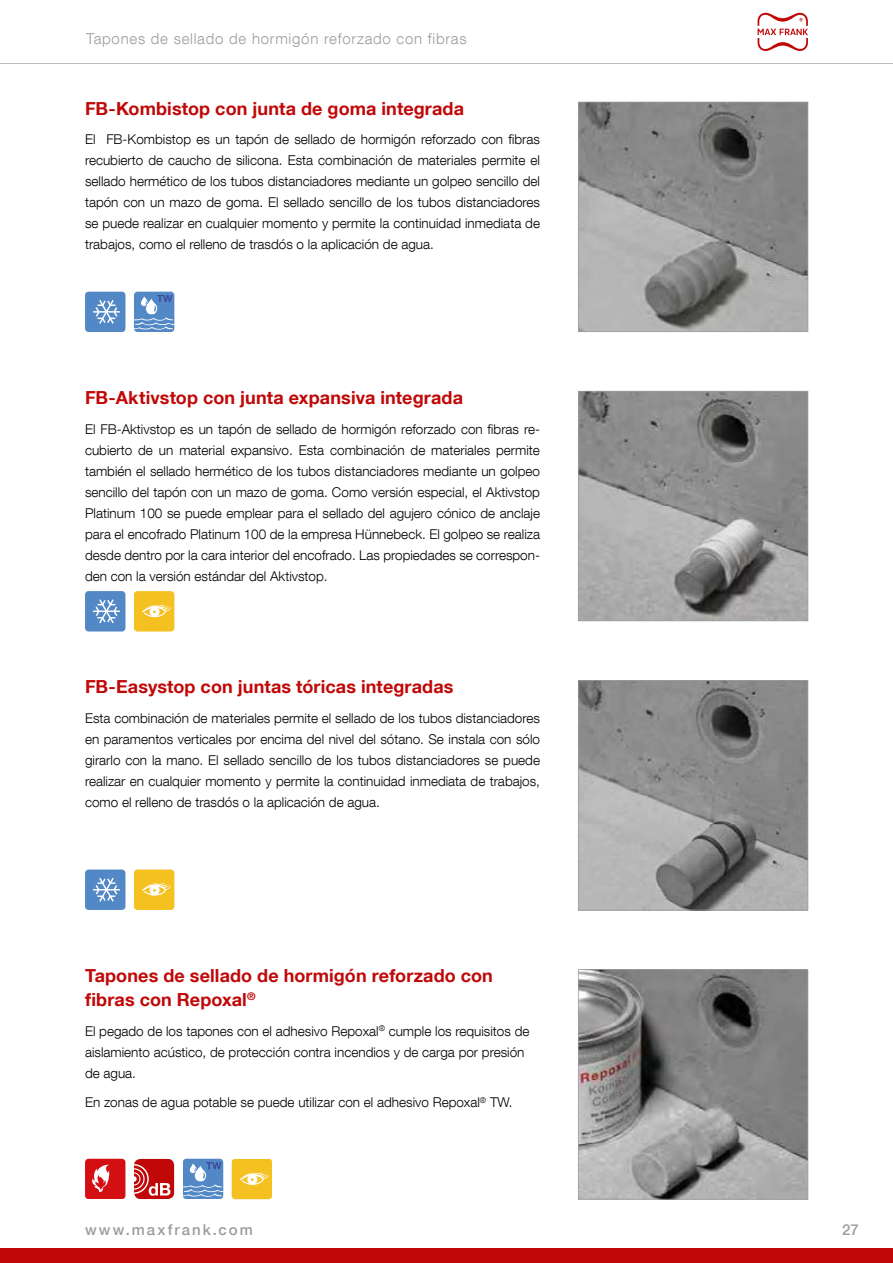
<style>
.page{position:relative;width:893px;height:1263px;background:#fff}
.page>*{position:absolute;margin:0;border:0;box-sizing:border-box;transform-origin:0 0}
.t1{font:700 18px/24px "Helvetica Neue LT Com";letter-spacing:.005em;color:#c00808}
.t2{font:300 15px "Helvetica Neue LT Com";letter-spacing:.05em;color:#9c9d9d}
.t3{font:500 15px "Helvetica Neue LT Com";letter-spacing:.13em;color:#9c9d9d}
.t4{font:300 13.5px/21px "Helvetica Neue LT Com";color:#000;text-align:justify}
.t5{font:700 10.05px "Helvetica Neue LT Com";color:#3d4c9e}
</style>
<div class="page">
<svg style="left:578px;top:102px;width:230px;height:230px;background:#90908f"></svg>
<svg style="left:578px;top:969px;width:230px;height:230px;background:#888"></svg>
<svg style="left:578px;top:680px;width:230px;height:230px;background:#909090"></svg>
<svg style="left:578px;top:391px;width:230px;height:230px;background:#929292"></svg>
<svg style="left:134px;top:591px;width:40px;height:40px;background:#f5c738"></svg>
<svg style="left:134px;top:869px;width:40px;height:41px;background:#f5c83a"></svg>
<svg style="left:232px;top:1159px;width:40px;height:40px;background:#f5c737"></svg>
<svg style="left:85px;top:1159px;width:40px;height:40px;background:#d93034"></svg>
<svg style="left:85px;top:292px;width:40px;height:40px;background:#6796cc"></svg>
<svg style="left:85px;top:591px;width:40px;height:40px;background:#6896cc"></svg>
<svg style="left:85px;top:869px;width:40px;height:41px;background:#6997cd"></svg>
<svg style="left:134px;top:1159px;width:40px;height:40px;background:#cc3939"></svg>
<svg style="left:134px;top:292px;width:40px;height:40px"></svg>
<div style="left:157px;top:295px;width:16px;height:7px;background:#5388c6"></div>
<svg style="left:183px;top:1159px;width:40px;height:40px"></svg>
<svg style="left:206px;top:1162px;width:16px;height:7px"></svg>
<div style="left:0;top:1248px;width:893px;height:15px;background:#c00808"></div>
<svg style="left:757px;top:13px;width:51px;height:38px"></svg>
<hr style="left:0;top:63px;width:893px;height:1px;background:#bbbcbd">
<p class="t2" style="left:86px;top:29px;width:382px">Tapones de sellado de hormigón reforzado con fibras</p>
<h1 class="t1" style="left:85px;top:96px;width:381px">FB-Kombistop con junta de goma integrada</h1>
<p class="t4" style="left:85px;top:129px;width:456px">El FB-Kombistop es un tapón de sellado de hormigón reforzado con fibras recubierto de caucho de silicona. Esta combinación de materiales permite el sellado hermético de los tubos distanciadores mediante un golpeo sencillo del tapón con un mazo de goma. El sellado sencillo de los tubos distanciadores se puede realizar en cualquier momento y permite la continuidad inmediata de trabajos, como el relleno de trasdós o la aplicación de agua.</p>
<p class="t5" style="left:157px;top:292px;width:17px">TW</p>
<h1 class="t1" style="left:85px;top:385px;width:379px">FB-Aktivstop con junta expansiva integrada</h1>
<p class="t4" style="left:85px;top:418px;width:457px">El FB-Aktivstop es un tapón de sellado de hormigón reforzado con fibras re&shy;cubierto de un material expansivo. Esta combinación de materiales permite también el sellado hermético de los tubos distanciadores mediante un golpeo sencillo del tapón con un mazo de goma. Como versión especial, el Aktivstop Platinum 100 se puede emplear para el sellado del agujero cónico de anclaje para el encofrado Platinum 100 de la empresa Hünnebeck. El golpeo se realiza desde dentro por la cara interior del encofrado. Las propiedades se correspon&shy;den con la versión estándar del Aktivstop.</p>
<h1 class="t1" style="left:85px;top:674px;width:370px">FB-Easystop con juntas tóricas integradas</h1>
<p class="t4" style="left:85px;top:707px;width:456px">Esta combinación de materiales permite el sellado de los tubos distanciadores en paramentos verticales por encima del nivel del sótano. Se instala con sólo girarlo con la mano. El sellado sencillo de los tubos distanciadores se puede realizar en cualquier momento y permite la continuidad inmediata de trabajos, como el relleno de trasdós o la aplicación de agua.</p>
<h1 class="t1" style="left:85px;top:963px;width:409px">Tapones de sellado de hormigón reforzado con fibras con Repoxal<sup>®</sup></h1>
<p class="t4" style="left:85px;top:1020px;width:446px;text-align:left">El pegado de los tapones con el adhesivo Repoxal<sup>®</sup> cumple los requisitos de aislamiento acústico, de protección contra incendios y de carga por presión de agua.</p>
<p class="t4" style="left:85px;top:1092px;width:429px">En zonas de agua potable se puede utilizar con el adhesivo Repoxal<sup>®</sup> TW.</p>
<p class="t3" style="left:85px;top:1221px;width:169px">www.maxfrank.com</p>
<p class="t3" style="left:842px;top:1221px;width:18px">27</p>
</div>
